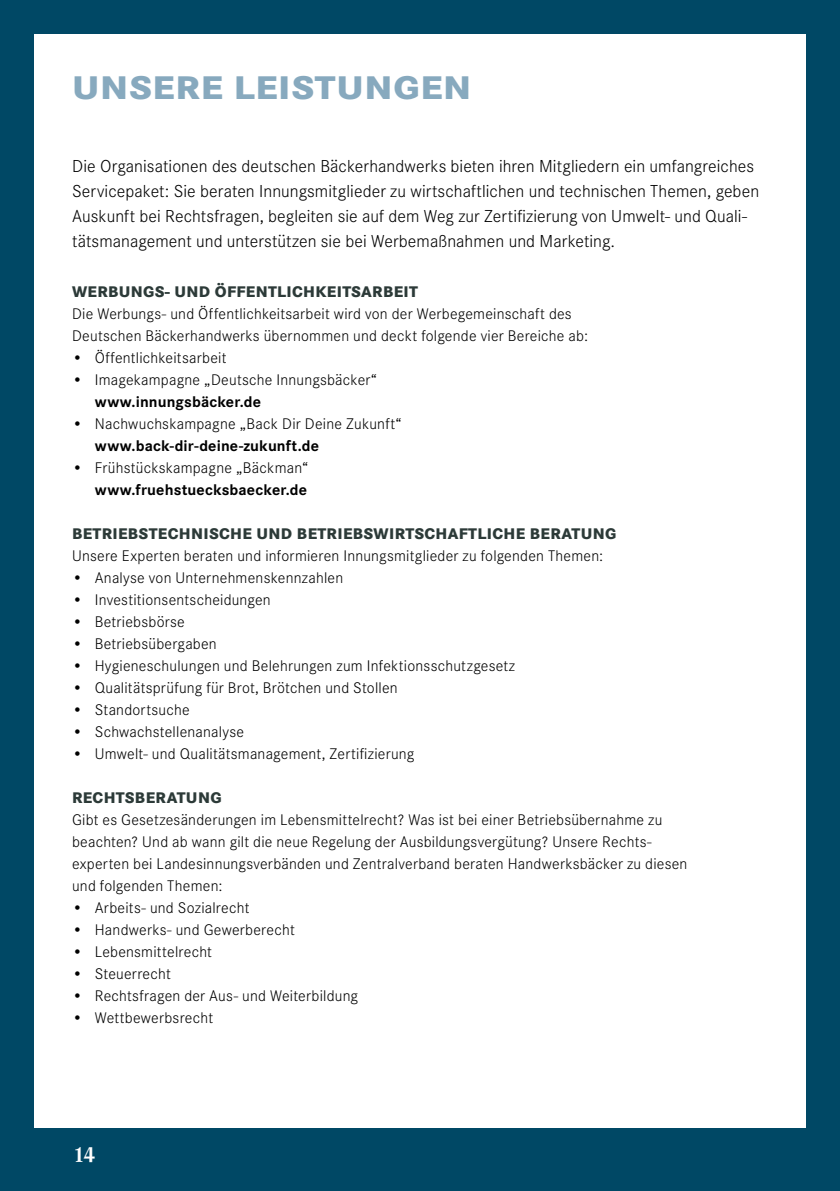
<style>
.page{position:relative;width:840px;height:1191px;background:#fff}
.page>*{position:absolute;margin:0;border:0;box-sizing:border-box;transform-origin:0 0}
.t1{font:800 34px "Corporate S";letter-spacing:.02em;color:#87a9be;scale:1.1 1}
.t2{font:700 22px "Corporate A";color:#fff}
.t3{font:300 18px/25px "Corporate S";letter-spacing:.005em;color:#000}
.t4{font:300 16px/22px "Corporate S";letter-spacing:.015em;color:#000}
.t5{font:800 16px "Corporate S";letter-spacing:.02em;color:#2c3a38}
.t6{font:700 16px "Corporate S";letter-spacing:.01em;color:#000}
</style>
<div class="page">
<div style="left:0;top:0;width:839px;height:1191px;background:#004865"></div>
<div style="left:34px;top:34px;width:771px;height:1093px;background:#fff"></div>
<h1 class="t1" style="left:72px;top:67px;width:364px">UNSERE LEISTUNGEN</h1>
<p class="t3" style="left:72px;top:154px;width:688px">Die Organisationen des deutschen Bäckerhandwerks bieten ihren Mitgliedern ein umfangreiches Servicepaket: Sie beraten Innungsmitglieder zu wirtschaftlichen und technischen Themen, geben Auskunft bei Rechtsfragen, begleiten sie auf dem Weg zur Zertifizierung von Umwelt- und Quali&shy;tätsmanagement und unterstützen sie bei Werbemaßnahmen und Marketing.</p>
<p class="t5" style="left:72px;top:282px;width:347px">WERBUNGS- UND ÖFFENTLICHKEITSARBEIT</p>
<p class="t4" style="left:72px;top:303px;width:517px">Die Werbungs- und Öffentlichkeitsarbeit wird von der Werbegemeinschaft des<br>Deutschen Bäckerhandwerks übernommen und deckt folgende vier Bereiche ab:</p>
<p class="t4" style="left:72px;top:347px;width:156px">• Öffentlichkeitsarbeit</p>
<p class="t4" style="left:72px;top:369px;width:306px">• Imagekampagne „Deutsche Innungsbäcker“</p>
<p class="t6" style="left:95px;top:393px;width:167px">www.innungsbäcker.de</p>
<p class="t4" style="left:72px;top:413px;width:331px">• Nachwuchskampagne „Back Dir Deine Zukunft“</p>
<p class="t6" style="left:95px;top:437px;width:226px">www.back-dir-deine-zukunft.de</p>
<p class="t4" style="left:72px;top:457px;width:237px">• Frühstückskampagne „Bäckman“</p>
<p class="t6" style="left:95px;top:481px;width:213px">www.fruehstuecksbaecker.de</p>
<p class="t5" style="left:72px;top:524px;width:545px">BETRIEBSTECHNISCHE UND BETRIEBSWIRTSCHAFTLICHE BERATUNG</p>
<p class="t4" style="left:72px;top:545px;width:532px">Unsere Experten beraten und informieren Innungsmitglieder zu folgenden Themen:</p>
<p class="t4" style="left:72px;top:567px;width:272px">• Analyse von Unternehmenskennzahlen</p>
<p class="t4" style="left:72px;top:589px;width:200px">• Investitionsentscheidungen</p>
<p class="t4" style="left:72px;top:611px;width:114px">• Betriebsbörse</p>
<p class="t4" style="left:72px;top:633px;width:146px">• Betriebsübergaben</p>
<p class="t4" style="left:72px;top:655px;width:444px">• Hygieneschulungen und Belehrungen zum Infektionsschutzgesetz</p>
<p class="t4" style="left:72px;top:677px;width:327px">• Qualitätsprüfung für Brot, Brötchen und Stollen</p>
<p class="t4" style="left:72px;top:699px;width:119px">• Standortsuche</p>
<p class="t4" style="left:72px;top:721px;width:173px">• Schwachstellenanalyse</p>
<p class="t4" style="left:72px;top:743px;width:343px">• Umwelt- und Qualitätsmanagement, Zertifizierung</p>
<p class="t5" style="left:72px;top:788px;width:151px">RECHTSBERATUNG</p>
<p class="t4" style="left:72px;top:809px;width:616px">Gibt es Gesetzesänderungen im Lebensmittelrecht? Was ist bei einer Betriebsübernahme zu beachten? Und ab wann gilt die neue Regelung der Ausbildungsvergütung? Unsere Rechts&shy;experten bei Landesinnungsverbänden und Zentralverband beraten Handwerksbäcker zu diesen und folgenden Themen:</p>
<p class="t4" style="left:72px;top:897px;width:179px">• Arbeits- und Sozialrecht</p>
<p class="t4" style="left:72px;top:919px;width:224px">• Handwerks- und Gewerberecht</p>
<p class="t4" style="left:72px;top:941px;width:141px">• Lebensmittelrecht</p>
<p class="t4" style="left:72px;top:963px;width:100px">• Steuerrecht</p>
<p class="t4" style="left:72px;top:985px;width:287px">• Rechtsfragen der Aus- und Weiterbildung</p>
<p class="t4" style="left:72px;top:1007px;width:142px">• Wettbewerbsrecht</p>
<h2 class="t2" style="left:73px;top:1142px;width:24px">14</h2>
</div>
